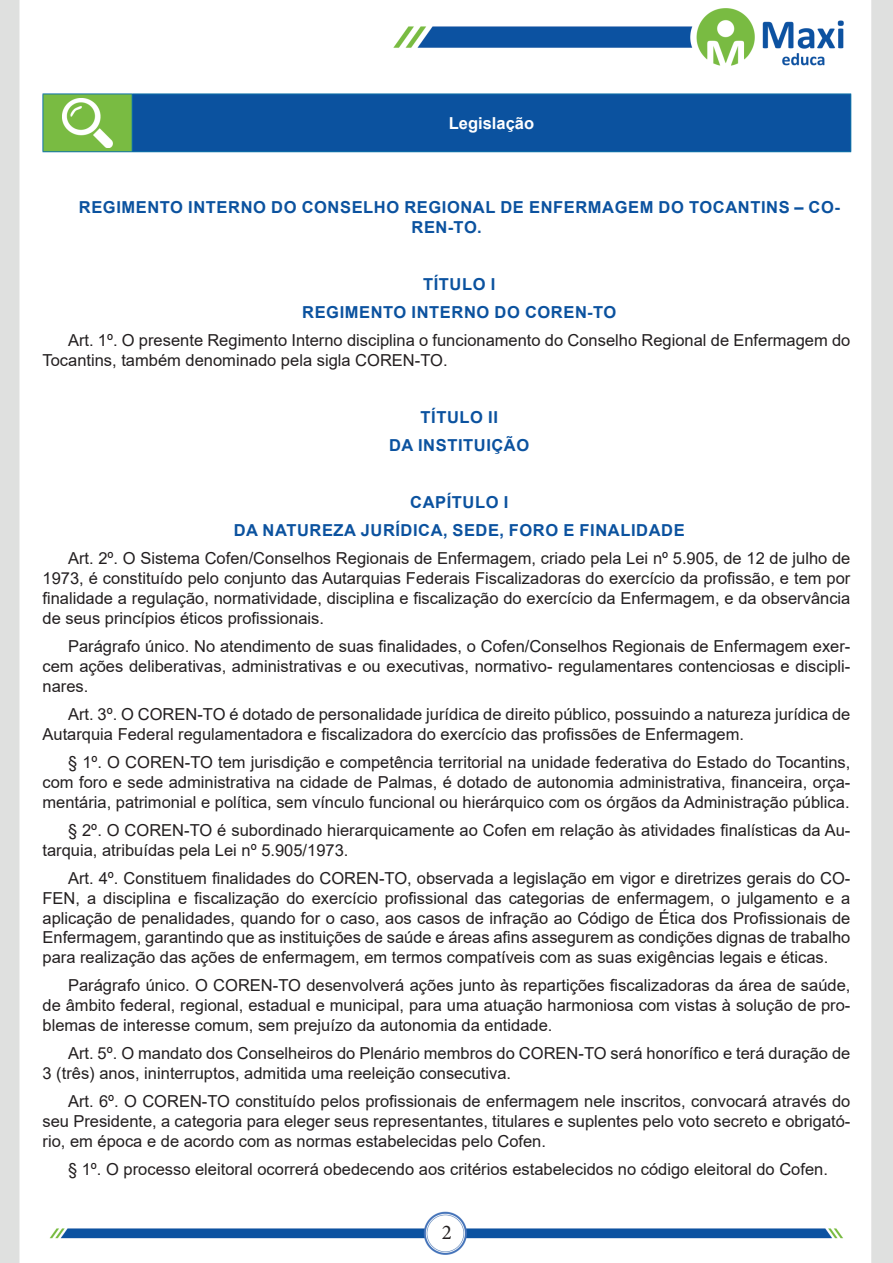
<style>
.page{position:relative;width:893px;height:1263px;background:#fff}
.page>*{position:absolute;margin:0;border:0;box-sizing:border-box;transform-origin:0 0}
.t1{font:21px "Minion Pro";color:#231f20}
.t2{font:16.5px/19.8px "Arial";color:#231f20;text-align:justify}
.t3{font:700 16.5px/28.3px "Arial";letter-spacing:.035em;color:#0b529f;text-align:center}
.t4{font:700 16.5px "Arial";color:#fff}
</style>
<div class="page">
<img style="left:0;top:0;width:893px;height:1263px">
<div style="left:43px;top:94px;width:89px;height:58px;background:#79bb42"></div>
<div style="left:132px;top:94px;width:719px;height:58px;background:#0b529f"></div>
<hr style="left:43px;top:94px;width:89px;height:1px;background:#0f73a9">
<hr style="left:43px;top:94px;width:1px;height:57px;background:#0f73a9">
<hr style="left:43px;top:151px;width:89px;height:1px;background:#0f73a9">
<hr style="left:132px;top:94px;width:719px;height:1px;background:#0f73a9">
<hr style="left:132px;top:94px;width:1px;height:57px;background:#0f73a9">
<hr style="left:850px;top:94px;width:1px;height:57px;background:#0f73a9">
<hr style="left:132px;top:151px;width:719px;height:1px;background:#0f73a9">
<img style="left:62px;top:98px;width:51px;height:49px">
<p class="t4" style="left:449px;top:111px;width:87px">Legislação</p>
<p class="t3" style="left:412px;top:198px;width:430px;line-height:19.8px;text-align:left;text-indent:-333px">REGIMENTO INTERNO DO CONSELHO REGIONAL DE ENFERMAGEM DO TOCANTINS – CO-<br>REN-TO.</p>
<p class="t3" style="left:302px;top:270px;width:315px">TÍTULO I<br>REGIMENTO INTERNO DO COREN-TO</p>
<p class="t2" style="left:43px;top:330px;width:809px;text-indent:26px">Art. 1º. O presente Regimento Interno disciplina o funcionamento do Conselho Regional de Enfermagem do<br>Tocantins, também denominado pela sigla COREN-TO.</p>
<p class="t3" style="left:389px;top:403px;width:142px">TÍTULO II<br>DA INSTITUIÇÃO</p>
<p class="t3" style="left:234px;top:488px;width:453px">CAPÍTULO I<br>DA NATUREZA JURÍDICA, SEDE, FORO E FINALIDADE</p>
<p class="t2" style="left:43px;top:548px;width:809px;text-indent:26px">Art. 2º. O Sistema Cofen/Conselhos Regionais de Enfermagem, criado pela Lei nº 5.905, de 12 de julho de 1973, é constituído pelo conjunto das Autarquias Federais Fiscalizadoras do exercício da profissão, e tem por finalidade a regulação, normatividade, disciplina e fiscalização do exercício da Enfermagem, e da observância de seus princípios éticos profissionais.</p>
<p class="t2" style="left:43px;top:636px;width:809px;text-indent:26px">Parágrafo único. No atendimento de suas finalidades, o Cofen/Conselhos Regionais de Enfermagem exer&shy;cem ações deliberativas, administrativas e ou executivas, normativo- regulamentares contenciosas e discipli&shy;nares.</p>
<p class="t2" style="left:43px;top:704px;width:809px;text-indent:26px">Art. 3º. O COREN-TO é dotado de personalidade jurídica de direito público, possuindo a natureza jurídica de<br>Autarquia Federal regulamentadora e fiscalizadora do exercício das profissões de Enfermagem.</p>
<p class="t2" style="left:43px;top:752px;width:809px;text-indent:26px">§ 1º. O COREN-TO tem jurisdição e competência territorial na unidade federativa do Estado do Tocantins, com foro e sede administrativa na cidade de Palmas, é dotado de autonomia administrativa, financeira, orça&shy;mentária, patrimonial e política, sem vínculo funcional ou hierárquico com os órgãos da Administração pública.</p>
<p class="t2" style="left:43px;top:820px;width:809px;text-indent:26px">§ 2º. O COREN-TO é subordinado hierarquicamente ao Cofen em relação às atividades finalísticas da Au&shy;tarquia, atribuídas pela Lei nº 5.905/1973.</p>
<p class="t2" style="left:43px;top:868px;width:809px;text-indent:26px">Art. 4º. Constituem finalidades do COREN-TO, observada a legislação em vigor e diretrizes gerais do CO-FEN, a disciplina e fiscalização do exercício profissional das categorias de enfermagem, o julgamento e a aplicação de penalidades, quando for o caso, aos casos de infração ao Código de Ética dos Profissionais de Enfermagem, garantindo que as instituições de saúde e áreas afins assegurem as condições dignas de trabalho para realização das ações de enfermagem, em termos compatíveis com as suas exigências legais e éticas.</p>
<p class="t2" style="left:43px;top:976px;width:809px;text-indent:26px">Parágrafo único. O COREN-TO desenvolverá ações junto às repartições fiscalizadoras da área de saúde, de âmbito federal, regional, estadual e municipal, para uma atuação harmoniosa com vistas à solução de pro&shy;blemas de interesse comum, sem prejuízo da autonomia da entidade.</p>
<p class="t2" style="left:43px;top:1043px;width:809px;text-indent:26px">Art. 5º. O mandato dos Conselheiros do Plenário membros do COREN-TO será honorífico e terá duração de<br>3 (três) anos, ininterruptos, admitida uma reeleição consecutiva.</p>
<p class="t2" style="left:43px;top:1092px;width:809px;text-indent:26px">Art. 6º. O COREN-TO constituído pelos profissionais de enfermagem nele inscritos, convocará através do seu Presidente, a categoria para eleger seus representantes, titulares e suplentes pelo voto secreto e obrigató&shy;rio, em época e de acordo com as normas estabelecidas pelo Cofen.</p>
<p class="t2" style="left:68px;top:1159px;width:761px">§ 1º. O processo eleitoral ocorrerá obedecendo aos critérios estabelecidos no código eleitoral do Cofen.</p>
<p class="t1" style="left:442px;top:1218px;width:12px">2</p>
</div>
